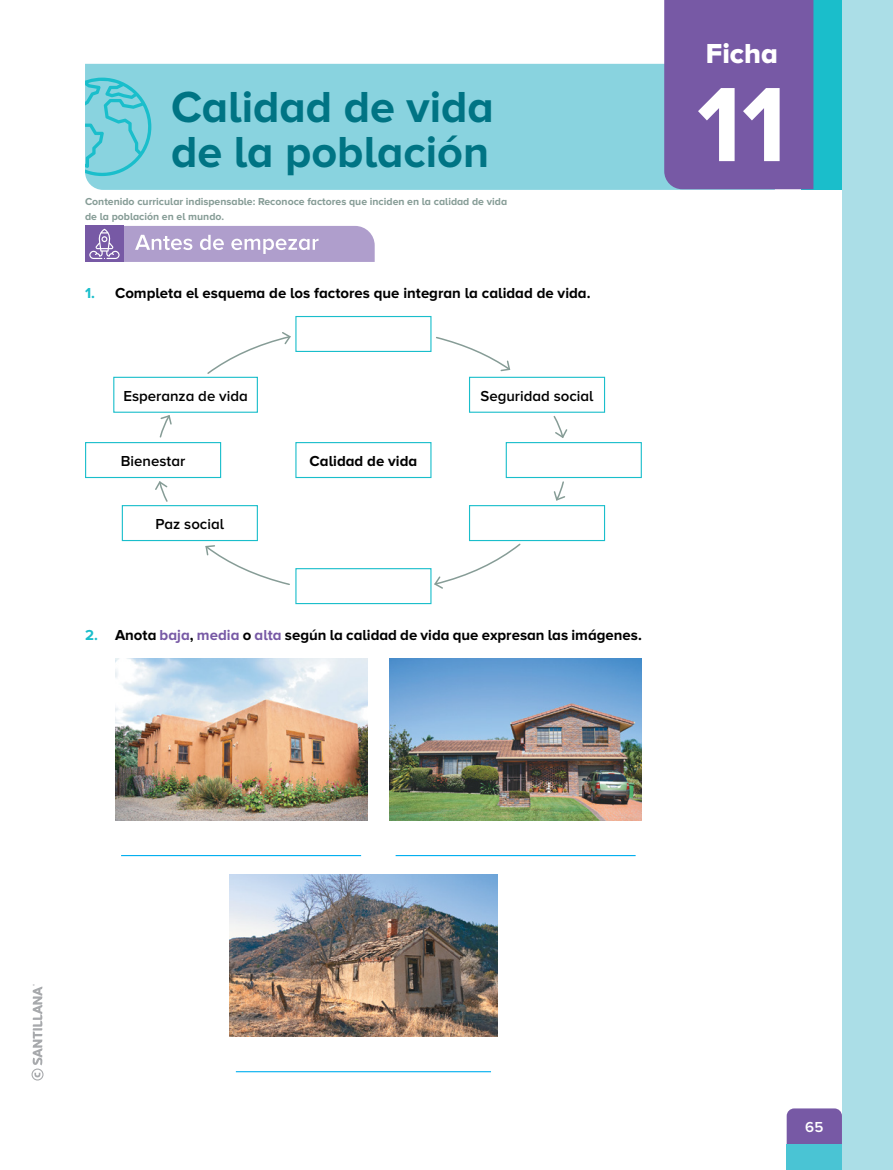
<style>
.page{position:relative;width:893px;height:1170px;background:#fff}
.page>*{position:absolute;margin:0;border:0;box-sizing:border-box;transform-origin:0 0}
.t1{font:700 109.5px "Proxima Nova A";color:#fff}
.t2{font:700 45px/45px "Proxima Nova A";color:#007484}
.t3{font:28.5px "Proxima Nova A Extrabld";color:#fff}
.t4{font:700 15px "Proxima Nova A";color:#000}
.t5{font:600 15px "Proxima Nova A";color:#000}
.t6{font:600 15px "Proxima Nova A";color:#fff}
.t7{font:700 10.5px/15px "Proxima Nova A";color:#869c96}
.s1{color:#1abecb}
.s2{color:#7759a5}
</style>
<div class="page">
<div style="left:842px;top:0;width:51px;height:1169px;background:#abdee7"></div>
<div style="left:85px;top:64px;width:690px;height:126px;background:#89d3df"></div>
<svg style="left:85px;top:78px;width:66px;height:101px;background:#70ceda"></svg>
<div style="left:787px;top:1108px;width:55px;height:36px;background:#7759a5"></div>
<div style="left:787px;top:1144px;width:55px;height:25px;background:#4ac4d4"></div>
<div style="left:801px;top:0;width:41px;height:189px;background:#1abecb"></div>
<div style="left:664px;top:0;width:149px;height:189px;background:#7759a5"></div>
<svg style="left:85px;top:226px;width:290px;height:36px;background:#b1a1cd"></svg>
<hr style="left:236px;top:1071px;width:255px;height:1px;background:#00aeef">
<div style="left:295px;top:442px;width:136px;height:36px;border:1px solid #1abecb"></div>
<div style="left:85px;top:442px;width:136px;height:36px;border:1px solid #1abecb"></div>
<div style="left:506px;top:442px;width:136px;height:36px;background:#fff;border:1px solid #1abecb"></div>
<div style="left:295px;top:568px;width:136px;height:36px;background:#fff;border:1px solid #1abecb"></div>
<div style="left:122px;top:505px;width:136px;height:36px;border:1px solid #1abecb"></div>
<div style="left:113px;top:377px;width:145px;height:36px;border:1px solid #1abecb"></div>
<div style="left:469px;top:505px;width:136px;height:36px;background:#fff;border:1px solid #1abecb"></div>
<div style="left:469px;top:377px;width:136px;height:36px;border:1px solid #1abecb"></div>
<div style="left:295px;top:316px;width:136px;height:36px;background:#fff;border:1px solid #1abecb"></div>
<svg style="left:436px;top:337px;width:75px;height:35px"></svg>
<svg style="left:207px;top:332px;width:84px;height:42px"></svg>
<svg style="left:553px;top:416px;width:15px;height:22px"></svg>
<svg style="left:553px;top:481px;width:13px;height:20px"></svg>
<svg style="left:434px;top:543px;width:87px;height:46px"></svg>
<svg style="left:205px;top:545px;width:85px;height:40px"></svg>
<svg style="left:155px;top:481px;width:13px;height:21px"></svg>
<svg style="left:159px;top:415px;width:13px;height:23px"></svg>
<hr style="left:121px;top:855px;width:240px;height:1px;background:#00aeef">
<hr style="left:396px;top:855px;width:240px;height:1px;background:#00aeef">
<img style="left:115px;top:658px;width:252px;height:162px">
<img style="left:230px;top:874px;width:267px;height:162px">
<img style="left:390px;top:658px;width:252px;height:162px">
<svg style="left:32px;top:984px;width:12px;height:96px"></svg>
<h2 class="t2" style="left:171px;top:84px;width:324px">Calidad de vida de la población</h2>
<p class="t7" style="left:85px;top:193px;width:424px">Contenido curricular indispensable: Reconoce factores que inciden en la calidad de vida de la población en el mundo.</p>
<p class="t4" style="left:85px;top:284px;width:507px"><span class="s1">1.</span> Completa el esquema de los factores que integran la calidad de vida.</p>
<p class="t5" style="left:123px;top:387px;width:126px">Esperanza de vida</p>
<p class="t5" style="left:480px;top:387px;width:115px">Seguridad social</p>
<p class="t5" style="left:121px;top:452px;width:66px">Bienestar</p>
<p class="t4" style="left:310px;top:452px;width:109px">Calidad de vida</p>
<p class="t5" style="left:156px;top:515px;width:70px">Paz social</p>
<p class="t4" style="left:85px;top:626px;width:558px"><span class="s1">2.</span> Anota <span class="s2">baja</span>, <span class="s2">media</span> o <span class="s2">alta</span> según la calidad de vida que expresan las imágenes.</p>
<h3 class="t3" style="left:706px;top:37px;width:74px">Ficha</h3>
<h1 class="t1" style="left:697px;top:62px;width:92px">11</h1>
<p class="t6" style="left:805px;top:1118px;width:20px">65</p>
</div>
